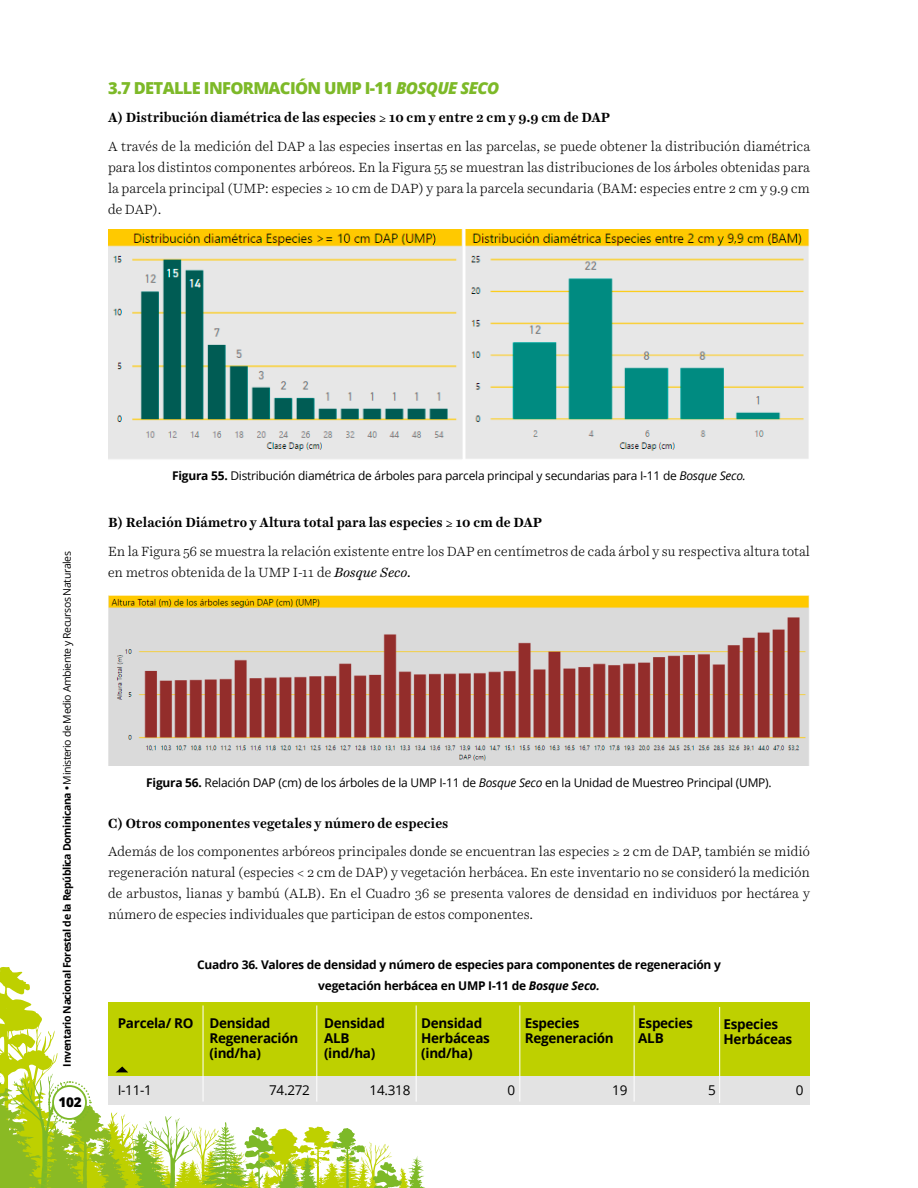
<style>
.page{position:relative;width:918px;height:1188px;background:#fff}
.page>*{position:absolute;margin:0;border:0;box-sizing:border-box;transform-origin:0 0}
.t1{font:800 16.5px "Open Sans";letter-spacing:-.04em;color:#7db928}
.t2{font:300 13.5px/21px "Harriet Text";color:#000;text-align:justify}
.t3{font:700 13.5px "Harriet Text";color:#000}
.t4{font:700 13.5px/15px "Open Sans";letter-spacing:-.02em;color:#000}
.t5{font:13.5px "Open Sans";letter-spacing:-.02em;color:#000}
.t6{font:800 13.5px "Open Sans";color:#000}
.t7{font:12px "Open Sans";letter-spacing:-.02em;color:#000}
.t8{font:700 12px/21px "Open Sans";letter-spacing:-.02em;color:#000;text-align:center}
.t9{font:700 10.5px "Open Sans";letter-spacing:-.04em;color:#000}
.s1{font-style:italic}
.s2{font-weight:400}
.s3{font-weight:700}
.s4{font-weight:400;font-style:italic}
</style>
<div class="page">
<img style="left:108px;top:229px;width:701px;height:230px">
<img style="left:108px;top:596px;width:701px;height:169px">
<div style="left:108px;top:1063px;width:702px;height:42px;background:#e3e3e3"></div>
<div style="left:108px;top:1002px;width:702px;height:74px;background:#bed000"></div>
<hr style="left:519px;top:1005px;width:1px;height:97px;background:#fff">
<hr style="left:634px;top:1005px;width:1px;height:97px;background:#fff">
<hr style="left:719px;top:1007px;width:1px;height:96px;background:#fff">
<svg style="left:0;top:967px;width:425px;height:221px"></svg>
<p class="t1" style="left:108px;top:75px;width:393px">3.7 DETALLE INFORMACIÓN UMP I-11 <span class="s1">BOSQUE SECO</span></p>
<p class="t3" style="left:108px;top:108px;width:504px">A) Distribución diamétrica de las especies ≥ 10 cm y entre 2 cm y 9.9 cm de DAP</p>
<p class="t2" style="left:108px;top:135px;width:704px">A través de la medición del DAP a las especies insertas en las parcelas, se puede obtener la distribución diamétrica para los distintos componentes arbóreos. En la Figura 55 se muestran las distribuciones de los árboles obtenidas para la parcela principal (UMP: especies ≥ 10 cm de DAP) y para la parcela secundaria (BAM: especies entre 2 cm y 9.9 cm de DAP).</p>
<p class="t9" style="left:59px;top:1066px;width:517px;rotate:-90deg">Inventario Nacional Forestal de la República Dominicana • <span class="s2">Ministerio de Medio Ambiente y Recursos Naturales</span></p>
<p class="t6" style="left:59px;top:1092px;width:25px">102</p>
<p class="t7" style="left:172px;top:468px;width:575px"><span class="s3">Figura 55.</span> Distribución diamétrica de árboles para parcela principal y secundarias para I-11 de <span class="s1">Bosque Seco.</span></p>
<p class="t3" style="left:108px;top:513px;width:436px">B) Relación Diámetro y Altura total para las especies ≥ 10 cm de DAP</p>
<p class="t2" style="left:108px;top:540px;width:704px">En la Figura 56 se muestra la relación existente entre los DAP en centímetros de cada árbol y su respectiva altura total en metros obtenida de la UMP I-11 de <span class="s4">Bosque Seco.</span></p>
<p class="t7" style="left:146px;top:774px;width:627px"><span class="s3">Figura 56.</span> Relación DAP (cm) de los árboles de la UMP I-11 de <span class="s1">Bosque Seco</span> en la Unidad de Muestreo Principal (UMP).</p>
<p class="t3" style="left:108px;top:814px;width:342px">C) Otros componentes vegetales y número de especies</p>
<p class="t2" style="left:108px;top:841px;width:704px">Además de los componentes arbóreos principales donde se encuentran las especies ≥ 2 cm de DAP, también se midió regeneración natural (especies &lt; 2 cm de DAP) y vegetación herbácea. En este inventario no se consideró la medición de arbustos, lianas y bambú (ALB). En el Cuadro 36 se presenta valores de densidad en individuos por hectárea y número de especies individuales que participan de estos componentes.</p>
<p class="t8" style="left:197px;top:954px;width:525px">Cuadro 36. Valores de densidad y número de especies para componentes de regeneración y vegetación herbácea en UMP I-11 de <span class="s1">Bosque Seco.</span></p>
<p class="t4" style="left:118px;top:1015px;width:77px">Parcela/ RO</p>
<p class="t4" style="left:210px;top:1015px;width:90px">Densidad<br>Regeneración (ind/ha)</p>
<p class="t4" style="left:324px;top:1015px;width:63px">Densidad<br>ALB (ind/ha)</p>
<p class="t4" style="left:421px;top:1015px;width:70px">Densidad<br>Herbáceas (ind/ha)</p>
<p class="t4" style="left:724px;top:1016px;width:70px">Especies<br>Herbáceas</p>
<p class="t4" style="left:525px;top:1015px;width:90px">Especies<br>Regeneración</p>
<p class="t4" style="left:638px;top:1015px;width:56px">Especies<br>ALB</p>
<p class="t5" style="left:118px;top:1081px;width:36px">I-11-1</p>
<p class="t5" style="left:269px;top:1081px;width:42px">74.272</p>
<p class="t5" style="left:370px;top:1081px;width:42px">14.318</p>
<p class="t5" style="left:507px;top:1081px;width:9px">0</p>
<p class="t5" style="left:612px;top:1081px;width:17px">19</p>
<p class="t5" style="left:708px;top:1081px;width:9px">5</p>
<p class="t5" style="left:796px;top:1081px;width:9px">0</p>
</div>
